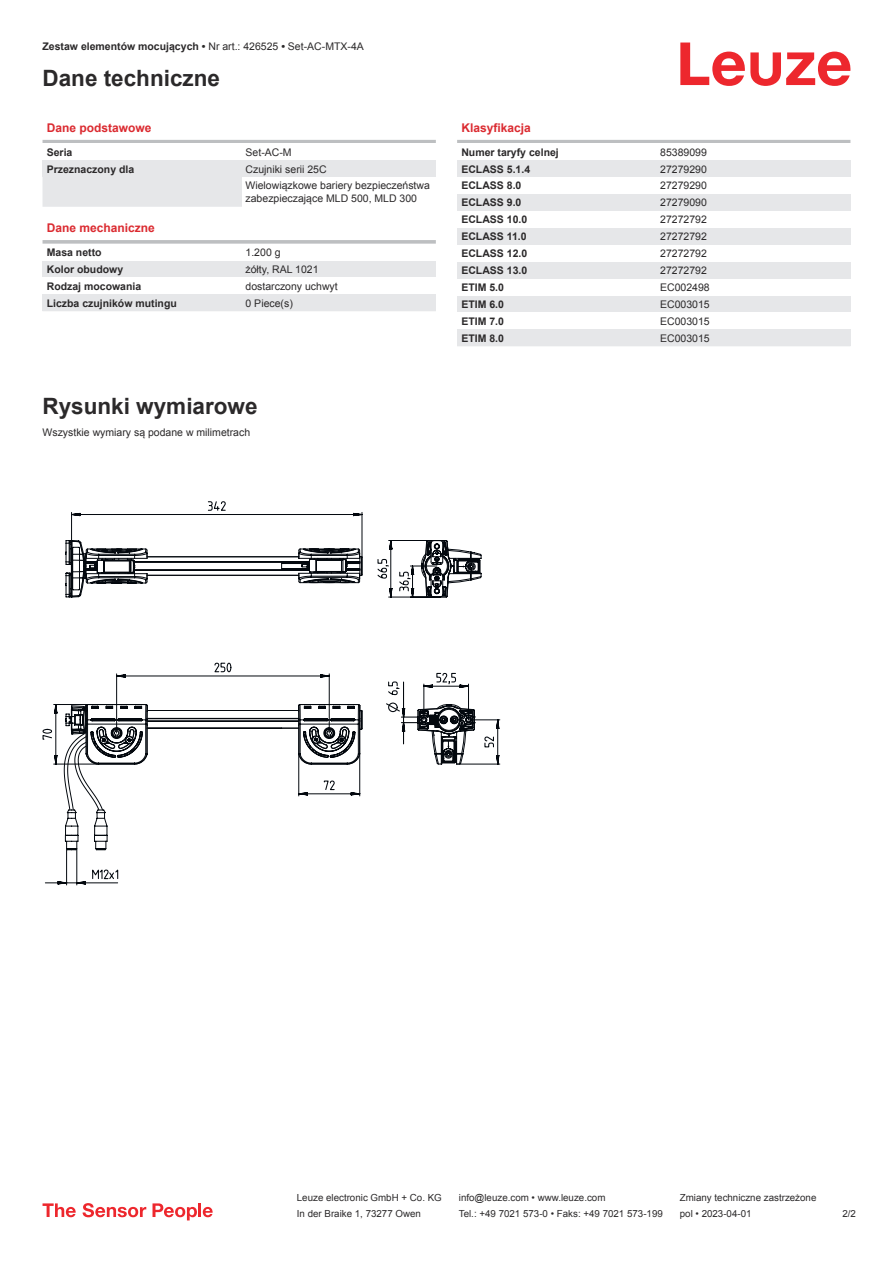
<style>
.page{position:relative;width:893px;height:1263px;background:#fff}
.page>*{position:absolute;margin:0;border:0;box-sizing:border-box;transform-origin:0 0}
.t1{font:700 22.5px "Arial";color:#2b292a}
.t2{font:700 12px "Arial";color:#db2a30}
.t3{font:10.5px/17px "Arial";color:#2b292a}
.t4{font:700 10.5px "Arial";color:#2b292a}
.t5{font:9.75px "Arial";color:#2b292a}
.s1{font-weight:400}
</style>
<div class="page">
<svg style="left:680px;top:43px;width:170px;height:43px"></svg>
<div style="left:43px;top:177px;width:199px;height:30px;background:#e6e7e9"></div>
<hr style="left:43px;top:140px;width:393px;height:3px;background:#bdbfc1">
<div style="left:43px;top:160px;width:199px;height:17px;background:#e6e7e9"></div>
<div style="left:242px;top:160px;width:194px;height:17px;background:#e6e7e9"></div>
<svg style="left:43px;top:240px;width:393px;height:4px;background:#c3c5c7"></svg>
<div style="left:43px;top:261px;width:199px;height:16px;background:#e6e7e9"></div>
<div style="left:242px;top:261px;width:194px;height:16px;background:#e6e7e9"></div>
<div style="left:43px;top:294px;width:199px;height:17px;background:#e6e7e9"></div>
<div style="left:242px;top:294px;width:194px;height:17px;background:#e6e7e9"></div>
<hr style="left:457px;top:140px;width:393px;height:3px;background:#bdbfc1">
<div style="left:457px;top:160px;width:200px;height:17px;background:#e6e7e9"></div>
<div style="left:657px;top:160px;width:193px;height:17px;background:#e6e7e9"></div>
<div style="left:457px;top:194px;width:200px;height:17px;background:#e6e7e9"></div>
<div style="left:657px;top:194px;width:193px;height:17px;background:#e6e7e9"></div>
<div style="left:457px;top:228px;width:200px;height:17px;background:#e6e7e9"></div>
<div style="left:657px;top:228px;width:193px;height:17px;background:#e6e7e9"></div>
<div style="left:457px;top:262px;width:200px;height:17px;background:#e6e7e9"></div>
<div style="left:657px;top:262px;width:193px;height:17px;background:#e6e7e9"></div>
<div style="left:457px;top:296px;width:200px;height:16px;background:#e6e7e9"></div>
<div style="left:657px;top:296px;width:193px;height:16px;background:#e6e7e9"></div>
<div style="left:457px;top:329px;width:200px;height:17px;background:#e6e7e9"></div>
<div style="left:657px;top:329px;width:193px;height:17px;background:#e6e7e9"></div>
<svg style="left:43px;top:1203px;width:33px;height:14px"></svg>
<svg style="left:83px;top:1203px;width:63px;height:14px"></svg>
<svg style="left:153px;top:1203px;width:44px;height:17px"></svg>
<hr style="left:198px;top:1203px;width:3px;height:14px;background:#ed272d">
<svg style="left:203px;top:1207px;width:10px;height:10px"></svg>
<svg style="left:43px;top:501px;width:451px;height:379px"></svg>
<p class="t4" style="left:43px;top:39px;width:323px">Zestaw elementów mocujących • <span class="s1">Nr art.: 426525</span> • <span class="s1">Set-AC-MTX-4A</span></p>
<h1 class="t1" style="left:43px;top:70px;width:179px">Dane techniczne</h1>
<p class="t2" style="left:47px;top:123px;width:106px">Dane podstawowe</p>
<p class="t4" style="left:47px;top:148px;width:27px">Seria</p>
<p class="t3" style="left:246px;top:144px;width:48px">Set-AC-M</p>
<p class="t4" style="left:47px;top:165px;width:89px">Przeznaczony dla</p>
<p class="t3" style="left:246px;top:161px;width:186px">Czujniki serii 25C<br>Wielowiązkowe bariery bezpieczeństwa</p>
<p class="t3" style="left:246px;top:190px;width:173px">zabezpieczające MLD 500, MLD 300</p>
<p class="t2" style="left:47px;top:224px;width:110px">Dane mechaniczne</p>
<p class="t4" style="left:47px;top:248px;width:56px">Masa netto</p>
<p class="t3" style="left:246px;top:244px;width:37px">1.200 g</p>
<p class="t4" style="left:47px;top:265px;width:78px">Kolor obudowy</p>
<p class="t3" style="left:246px;top:260px;width:74px">żółty, RAL 1021</p>
<p class="t4" style="left:47px;top:282px;width:96px">Rodzaj mocowania</p>
<p class="t3" style="left:246px;top:278px;width:94px">dostarczony uchwyt</p>
<p class="t4" style="left:47px;top:299px;width:132px">Liczba czujników mutingu</p>
<p class="t3" style="left:246px;top:295px;width:49px">0 Piece(s)</p>
<h1 class="t1" style="left:43px;top:397px;width:217px">Rysunki wymiarowe</h1>
<p class="t3" style="left:43px;top:424px;width:209px">Wszystkie wymiary są podane w milimetrach</p>
<p class="t2" style="left:461px;top:123px;width:71px">Klasyfikacja</p>
<p class="t4" style="left:461px;top:148px;width:99px">Numer taryfy celnej</p>
<p class="t3" style="left:660px;top:144px;width:48px">85389099</p>
<p class="t4" style="left:461px;top:165px;width:70px">ECLASS 5.1.4</p>
<p class="t3" style="left:660px;top:161px;width:48px">27279290</p>
<p class="t4" style="left:461px;top:182px;width:62px">ECLASS 8.0</p>
<p class="t3" style="left:660px;top:178px;width:48px">27279290</p>
<p class="t4" style="left:461px;top:199px;width:62px">ECLASS 9.0</p>
<p class="t3" style="left:660px;top:195px;width:48px">27279090</p>
<p class="t4" style="left:461px;top:216px;width:67px">ECLASS 10.0</p>
<p class="t3" style="left:660px;top:212px;width:48px">27272792</p>
<p class="t4" style="left:461px;top:233px;width:67px">ECLASS 11.0</p>
<p class="t3" style="left:660px;top:229px;width:48px">27272792</p>
<p class="t4" style="left:461px;top:249px;width:67px">ECLASS 12.0</p>
<p class="t3" style="left:660px;top:246px;width:48px">27272792</p>
<p class="t4" style="left:461px;top:266px;width:67px">ECLASS 13.0</p>
<p class="t3" style="left:660px;top:263px;width:48px">27272792</p>
<p class="t4" style="left:461px;top:283px;width:44px">ETIM 5.0</p>
<p class="t3" style="left:660px;top:280px;width:51px">EC002498</p>
<p class="t4" style="left:461px;top:300px;width:44px">ETIM 6.0</p>
<p class="t3" style="left:660px;top:297px;width:51px">EC003015</p>
<p class="t4" style="left:461px;top:317px;width:44px">ETIM 7.0</p>
<p class="t3" style="left:660px;top:313px;width:51px">EC003015</p>
<p class="t4" style="left:461px;top:334px;width:44px">ETIM 8.0</p>
<p class="t3" style="left:660px;top:330px;width:51px">EC003015</p>
<p class="t5" style="left:297px;top:1194px;width:146px">Leuze electronic GmbH + Co. KG</p>
<p class="t5" style="left:459px;top:1194px;width:148px">info@leuze.com • www.leuze.com</p>
<p class="t5" style="left:680px;top:1191px;width:138px">Zmiany techniczne zastrzeżone</p>
<p class="t5" style="left:297px;top:1210px;width:126px">In der Braike 1, 73277 Owen</p>
<p class="t5" style="left:459px;top:1210px;width:205px">Tel.: +49 7021 573-0 • Faks: +49 7021 573-199</p>
<p class="t5" style="left:680px;top:1210px;width:73px">pol • 2023-04-01</p>
<p class="t5" style="left:842px;top:1210px;width:15px">2 /2</p>
</div>
